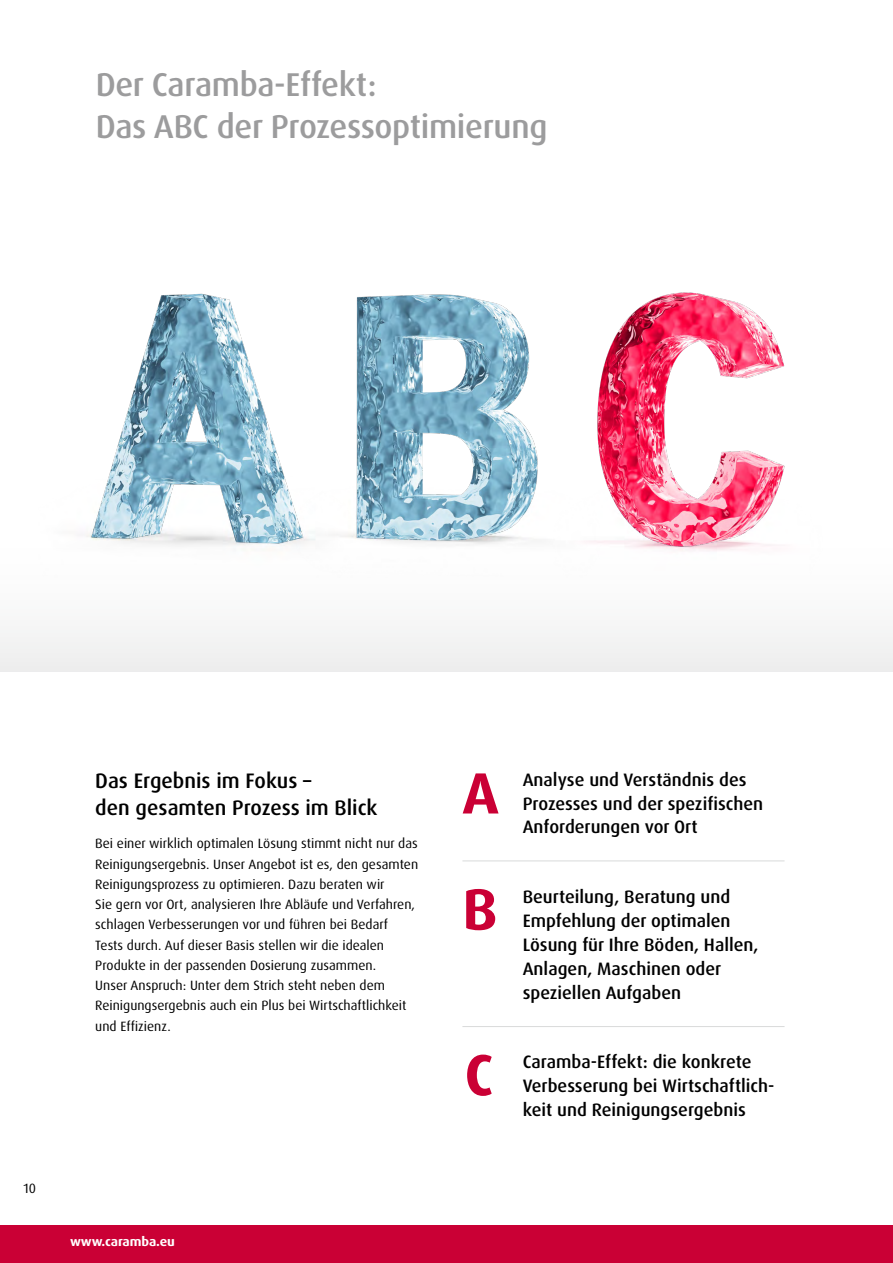
<style>
.page{position:relative;width:893px;height:1263px;background:#fff}
.page>*{position:absolute;margin:0;border:0;box-sizing:border-box;transform-origin:0 0}
.t1{font:700 58.2px "Dax Pro";color:#ca0035}
.t2{font:500 33px/42px "Dax Pro";letter-spacing:-.01em;color:#9c9c9d}
.t3{font:500 21px/27px "Dax Pro";color:#000}
.t4{font:500 18px/24px "Dax Pro";color:#000}
.t5{font:13.5px/20.2px "Dax Pro";color:#000}
.t6{font:700 12.9px "Dax Pro";letter-spacing:-.01em;color:#fff;scale:1.05 1}
</style>
<div class="page">
<div style="left:0;top:335px;width:893px;height:337px;background:#fbfbfb"></div>
<hr style="left:462px;top:860px;width:322px;height:1px;background:#d9dada">
<hr style="left:462px;top:1026px;width:322px;height:1px;background:#d9dada">
<img style="left:603px;top:292px;width:182px;height:258px">
<img style="left:353px;top:294px;width:250px;height:249px">
<img style="left:90px;top:293px;width:263px;height:252px">
<div style="left:0;top:1225px;width:893px;height:38px;background:#ca0035"></div>
<h2 class="t2" style="left:96px;top:64px;width:453px">Der Caramba-Effekt:<br>Das ABC der Prozessoptimierung</h2>
<h3 class="t3" style="left:95px;top:768px;width:284px">Das Ergebnis im Fokus –<br>den gesamten Prozess im Blick</h3>
<p class="t5" style="left:95px;top:833px;width:324px">Bei einer wirklich optimalen Lösung stimmt nicht nur das Reinigungsergebnis. Unser Angebot ist es, den gesamten Reinigungsprozess zu optimieren. Dazu beraten wir<br>Sie gern vor Ort, analysieren Ihre Abläufe und Verfahren, schlagen Verbesserungen vor und führen bei Bedarf Tests durch. Auf dieser Basis stellen wir die idealen Produkte in der passenden Dosierung zusammen.<br>Unser Anspruch: Unter dem Strich steht neben dem Reinigungsergebnis auch ein Plus bei Wirtschaftlichkeit und Effizienz.</p>
<p class="t5" style="left:23px;top:1178px;width:14px">10</p>
<p class="t6" style="left:70px;top:1233px;width:101px">www.caramba.eu</p>
<h1 class="t1" style="left:462px;top:756px;width:38px">A</h1>
<h3 class="t4" style="left:523px;top:769px;width:242px;line-height:23.2px">Analyse und Verständnis des<br>Prozesses und der spezifischen<br>Anforderungen vor Ort</h3>
<h1 class="t1" style="left:462px;top:872px;width:36px">B</h1>
<h3 class="t4" style="left:523px;top:884px;width:237px">Beurteilung, Beratung und<br>Empfehlung der optimalen<br>Lösung für Ihre Böden, Hallen,<br>Anlagen, Maschinen oder speziellen Aufgaben</h3>
<h1 class="t1" style="left:465px;top:1037px;width:30px">C</h1>
<h3 class="t4" style="left:523px;top:1050px;width:253px">Caramba-Effekt: die konkrete<br>Verbesserung bei Wirtschaftlich&shy;keit und Reinigungsergebnis</h3>
</div>
